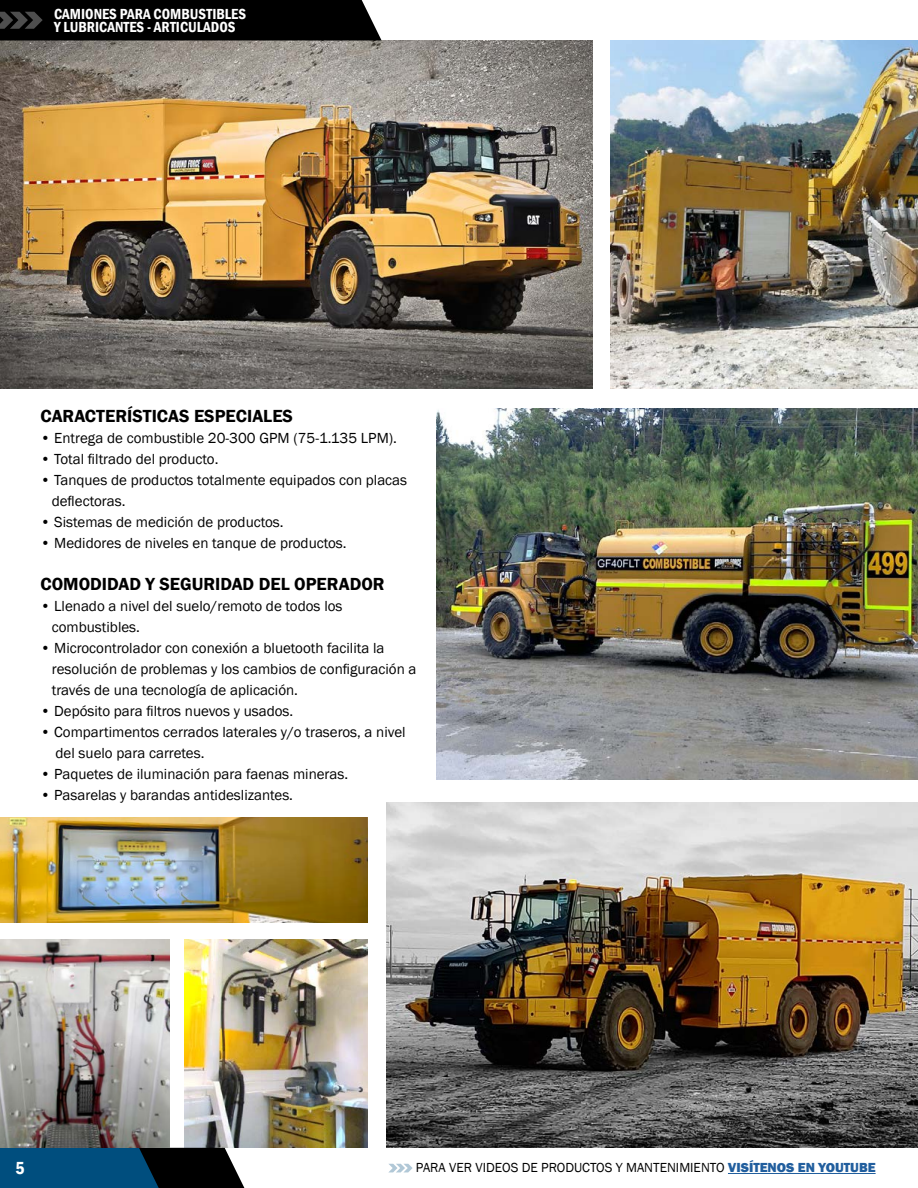
<style>
.page{position:relative;width:918px;height:1188px;background:#fff}
.page>*{position:absolute;margin:0;border:0;box-sizing:border-box;transform-origin:0 0}
.t1{font:600 18px "Franklin Gothic";color:#000}
.t2{font:600 condensed 18px "Franklin Gothic";color:#fff}
.t3{font:15px/21px "Franklin Gothic";color:#000}
.t4{font:600 condensed 15px "Franklin Gothic";color:#fff}
.t5{font:13.5px "Franklin Gothic";color:#000}
.s1{font-weight:800;color:#215e9e}
</style>
<div class="page">
<img style="left:185px;top:939px;width:182px;height:209px">
<img style="left:0;top:40px;width:592px;height:349px">
<svg style="left:0;top:1148px;width:244px;height:40px;background:#093956"></svg>
<hr style="left:728px;top:1173px;width:148px;height:1px;background:#215e9e">
<svg style="left:389px;top:1164px;width:24px;height:8px"></svg>
<img style="left:610px;top:40px;width:308px;height:349px">
<img style="left:437px;top:408px;width:481px;height:372px">
<img style="left:0;top:939px;width:169px;height:209px">
<img style="left:0;top:817px;width:367px;height:106px">
<img style="left:386px;top:802px;width:532px;height:346px">
<div style="left:0;top:0;width:382px;height:40px;background:#000"></div>
<p class="t4" style="left:54px;top:4px;width:194px">CAMIONES PARA COMBUSTIBLES</p>
<p class="t4" style="left:54px;top:17px;width:183px">Y LUBRICANTES - ARTICULADOS</p>
<p class="t1" style="left:40px;top:405px;width:254px">CARACTERÍSTICAS ESPECIALES</p>
<p class="t3" style="left:40px;top:427px;width:358px">• Entrega de combustible 20-300 GPM (75-1.135 LPM).</p>
<p class="t3" style="left:40px;top:448px;width:179px">• Total filtrado del producto.</p>
<p class="t3" style="left:52px;top:469px;width:357px;text-indent:-11px">• Tanques de productos totalmente equipados con placas deflectoras.</p>
<p class="t3" style="left:40px;top:511px;width:245px">• Sistemas de medición de productos.</p>
<p class="t3" style="left:40px;top:532px;width:308px">• Medidores de niveles en tanque de productos.</p>
<p class="t1" style="left:40px;top:573px;width:346px">COMODIDAD Y SEGURIDAD DEL OPERADOR</p>
<p class="t3" style="left:52px;top:595px;width:292px;text-indent:-11px">• Llenado a nivel del suelo/remoto de todos los combustibles.</p>
<p class="t3" style="left:52px;top:637px;width:366px;text-indent:-11px">• Microcontrolador con conexión a bluetooth facilita la resolución de problemas y los cambios de configuración a través de una tecnología de aplicación.</p>
<p class="t3" style="left:40px;top:700px;width:254px">• Depósito para filtros nuevos y usados.</p>
<p class="t3" style="left:56px;top:721px;width:352px;text-indent:-15px">• Compartimentos cerrados laterales y/o traseros, a nivel del suelo para carretes.</p>
<p class="t3" style="left:40px;top:763px;width:309px">• Paquetes de iluminación para faenas mineras.</p>
<p class="t3" style="left:40px;top:784px;width:254px">• Pasarelas y barandas antideslizantes.</p>
<p class="t2" style="left:16px;top:1156px;width:11px">5</p>
<p class="t5" style="left:416px;top:1160px;width:461px">PARA VER VIDEOS DE PRODUCTOS Y MANTENIMIENTO <span class="s1">VISÍTENOS EN YOUTUBE</span></p>
</div>
